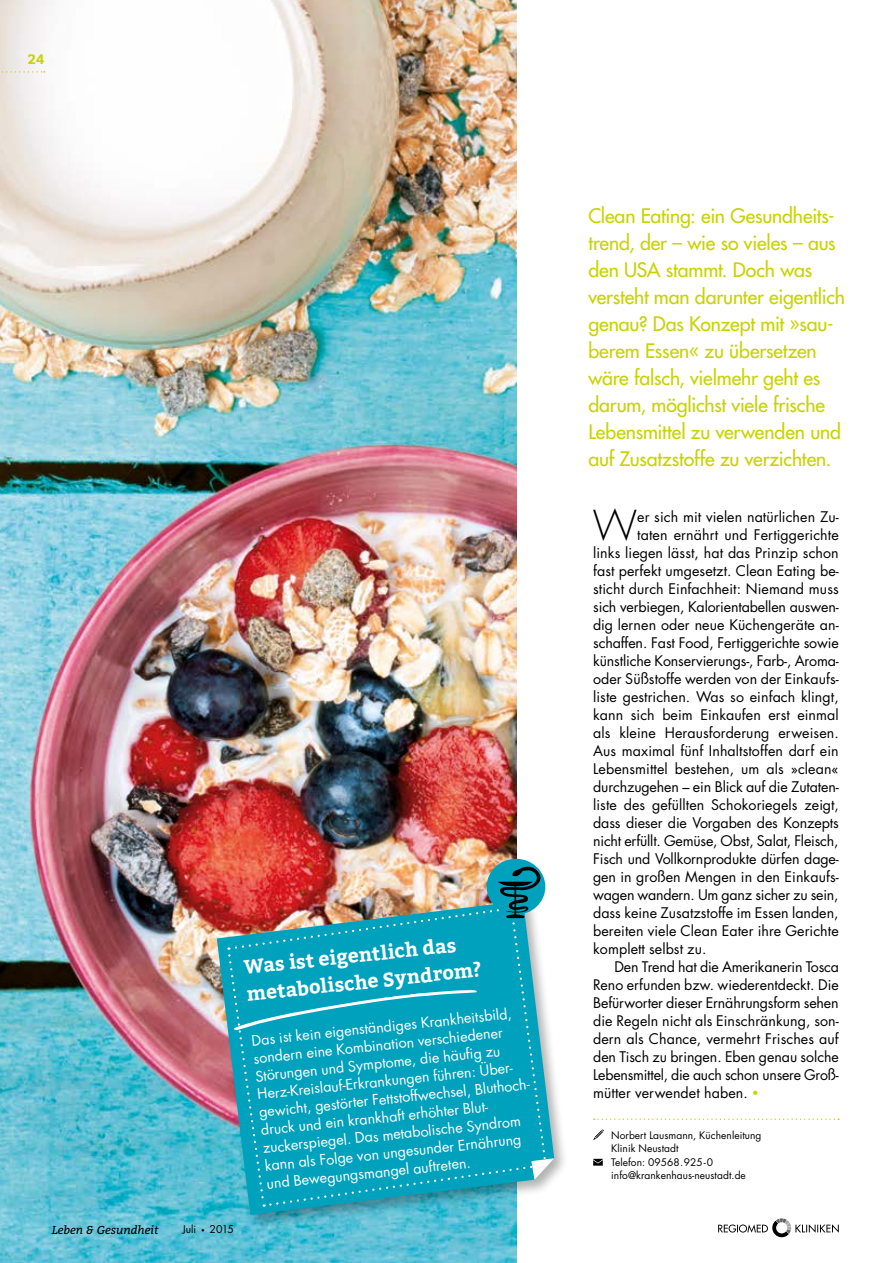
<style>
.page{position:relative;width:893px;height:1263px;background:#fff}
.page>*{position:absolute;margin:0;border:0;box-sizing:border-box;transform-origin:0 0}
.t1{font:300 40.2px "Futura Std";color:#000}
.t2{font:500 19.5px/27px "Futura Std";letter-spacing:-.005em;color:#c8d300}
.t3{font:700 19.5px/27px "Bitter";color:#fff}
.t4{font:14.25px "Futura Std";letter-spacing:.005em;color:#000}
.t5{font:14.25px/18px "Futura Std";color:#fff}
.t6{font:14.25px "Futura Std";letter-spacing:-.015em;color:#000}
.t7{font:700 13.5px "Bitter";color:#c8d300}
.t8{font:italic 11.55px "Bitter";color:#000}
.t9{font:10.5px "Futura Std";color:#000}
.t10{font:10.2px/13.5px "Futura Std";letter-spacing:.005em;color:#000}
.s1{font-weight:700}
.s2{color:#c8d300}
</style>
<div class="page">
<img style="left:0;top:0;width:517px;height:1263px">
<svg style="left:0;top:71px;width:45px;height:2px"></svg>
<svg style="left:718px;top:1218px;width:121px;height:19px"></svg>
<div style="left:214px;top:898px;width:355px;height:332px;background:#000;opacity:.3"></div>
<img style="left:217px;top:900px;width:337px;height:315px">
<svg style="left:594px;top:1118px;width:245px;height:2px"></svg>
<svg style="left:593px;top:1129px;width:11px;height:11px"></svg>
<svg style="left:593px;top:1159px;width:10px;height:7px"></svg>
<img style="left:227px;top:862px;width:327px;height:345px">
<p class="t7" style="left:28px;top:49px;width:18px">24</p>
<h2 class="t3" style="left:243px;top:953px;width:238px;rotate:-6deg">Was ist eigentlich das metabolische Syndrom?</h2>
<p class="t5" style="left:251px;top:1032px;width:277px;rotate:-6deg">Das ist kein eigenständiges Krankheitsbild, sondern eine Kombination verschiedener Störungen und Symptome, die häufi g zu Herz-Kreislauf-Erkrankungen führen: Über&shy;gewicht, gestörter Fettstoffwechsel, Bluthoch&shy;druck und ein krankhaft erhöhter Blut&shy;zuckerspiegel. Das metabolische Syndrom kann als Folge von ungesunder Ernährung und Bewegungsmangel auftreten.</p>
<p class="t8" style="left:52px;top:1221px;width:108px">Leben &amp; Gesundheit</p>
<p class="t9" style="left:182px;top:1223px;width:53px">Juli <span class="s1">·</span> 2015</p>
<p class="t2" style="left:588px;top:202px;width:258px">Clean Eating: ein Gesundheits&shy;trend, der – wie so vieles – aus den USA stammt. Doch was versteht man darunter eigentlich genau? Das Konzept mit »sau&shy;berem Essen« zu übersetzen wäre falsch, vielmehr geht es darum, möglichst viele frische<br>Lebensmittel zu verwenden und auf Zusatzstoffe zu verzichten.</p>
<h1 class="t1" style="left:593px;top:501px;width:46px">W</h1>
<p class="t4" style="left:637px;top:508px;width:203px">er sich mit vielen natürlichen Zu-</p>
<p class="t4" style="left:637px;top:526px;width:203px">taten ernährt und Fertiggerichte</p>
<p class="t4" style="left:593px;top:544px;width:247px">links liegen lässt, hat das Prinzip schon</p>
<p class="t4" style="left:593px;top:562px;width:247px">fast perfekt umgesetzt. Clean Eating be-</p>
<p class="t4" style="left:593px;top:580px;width:247px">sticht durch Einfachheit: Niemand muss</p>
<p class="t4" style="left:593px;top:598px;width:247px">sich verbiegen, Kalorientabellen auswen-</p>
<p class="t4" style="left:593px;top:616px;width:247px">dig lernen oder neue Küchengeräte an-</p>
<p class="t4" style="left:593px;top:634px;width:247px">schaffen. Fast Food, Fertiggerichte sowie</p>
<p class="t4" style="left:593px;top:652px;width:247px">künstliche Konservierungs-, Farb-, Aroma-</p>
<p class="t4" style="left:593px;top:670px;width:247px">oder Süßstoffe werden von der Einkaufs-</p>
<p class="t4" style="left:593px;top:688px;width:247px">liste gestrichen. Was so einfach klingt,</p>
<p class="t4" style="left:593px;top:706px;width:247px">kann sich beim Einkaufen erst einmal</p>
<p class="t4" style="left:593px;top:724px;width:247px">als kleine Herausforderung erweisen.</p>
<p class="t4" style="left:593px;top:742px;width:247px">Aus maximal fünf Inhaltstoffen darf ein</p>
<p class="t4" style="left:593px;top:760px;width:247px">Lebensmittel bestehen, um als »clean«</p>
<p class="t4" style="left:593px;top:778px;width:247px">durchzugehen – ein Blick auf die Zutaten-</p>
<p class="t4" style="left:593px;top:796px;width:247px">liste des gefüllten Schokoriegels zeigt,</p>
<p class="t4" style="left:593px;top:814px;width:247px">dass dieser die Vorgaben des Konzepts</p>
<p class="t6" style="left:593px;top:832px;width:247px">nicht erfüllt. Gemüse, Obst, Salat, Fleisch,</p>
<p class="t4" style="left:593px;top:850px;width:247px">Fisch und Vollkornprodukte dürfen dage-</p>
<p class="t4" style="left:593px;top:868px;width:247px">gen in großen Mengen in den Einkaufs-</p>
<p class="t6" style="left:593px;top:886px;width:247px">wagen wandern. Um ganz sicher zu sein,</p>
<p class="t4" style="left:593px;top:904px;width:247px">dass keine Zusatzstoffe im Essen landen,</p>
<p class="t4" style="left:593px;top:922px;width:247px">bereiten viele Clean Eater ihre Gerichte</p>
<p class="t4" style="left:593px;top:940px;width:115px">komplett selbst zu.</p>
<p class="t4" style="left:614px;top:958px;width:226px">Den Trend hat die Amerikanerin Tosca</p>
<p class="t4" style="left:593px;top:976px;width:247px">Reno erfunden bzw. wiederentdeckt. Die</p>
<p class="t4" style="left:593px;top:994px;width:247px">Befürworter dieser Ernährungsform sehen</p>
<p class="t4" style="left:593px;top:1012px;width:247px">die Regeln nicht als Einschränkung, son-</p>
<p class="t4" style="left:593px;top:1030px;width:247px">dern als Chance, vermehrt Frisches auf</p>
<p class="t4" style="left:593px;top:1048px;width:247px">den Tisch zu bringen. Eben genau solche</p>
<p class="t6" style="left:593px;top:1066px;width:247px">Lebensmittel, die auch schon unsere Groß-</p>
<p class="t4" style="left:593px;top:1084px;width:167px">mütter verwendet haben. <span class="s2">•</span></p>
<p class="t10" style="left:611px;top:1128px;width:152px">Norbert Lausmann, Küchenleitung<br>Klinik Neustadt<br>Telefon: 09568.925-0 info@krankenhaus-neustadt.de</p>
</div>
